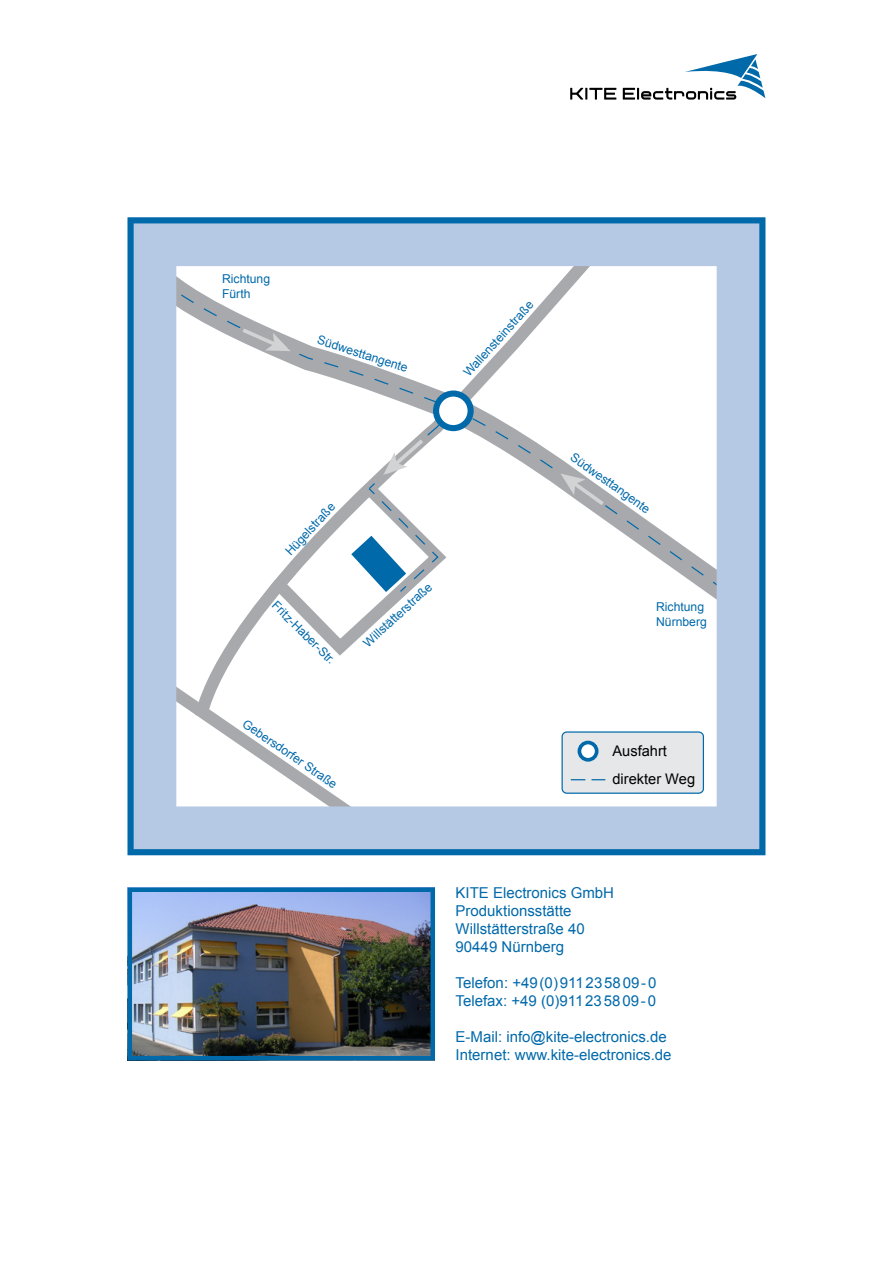
<style>
.page{position:relative;width:893px;height:1263px;background:#fff}
.page>*{position:absolute;margin:0;border:0;box-sizing:border-box;transform-origin:0 0}
.t1{font:15px/18px "Arial";color:#0069aa}
.t2{font:14.7px/27.8px "Arial";color:#000}
.t3{font:12.15px/14.7px "Arial";color:#0069aa}
</style>
<div class="page">
<svg style="left:570px;top:88px;width:46px;height:12px"></svg>
<svg style="left:623px;top:54px;width:142px;height:46px"></svg>
<svg style="left:128px;top:217px;width:637px;height:638px"></svg>
<svg style="left:238px;top:325px;width:53px;height:26px"></svg>
<svg style="left:560px;top:473px;width:48px;height:36px"></svg>
<svg style="left:262px;top:423px;width:193px;height:241px"></svg>
<div style="left:562px;top:732px;width:141px;height:61px;background:#e6e7e8;border-radius:5px"></div>
<div style="left:561px;top:731px;width:143px;height:63px;border:1px solid #0069aa;border-radius:5px"></div>
<div style="left:579px;top:742px;width:18px;height:18px;background:#fff;border-radius:50%"></div>
<div style="left:578px;top:741px;width:20px;height:21px;border:4px solid #0069aa;border-radius:50%"></div>
<svg style="left:571px;top:779px;width:34px;height:1px"></svg>
<img style="left:133px;top:892px;width:297px;height:163px">
<div style="left:128px;top:887px;width:307px;height:173px;border:4px solid #0069aa"></div>
<p class="t3" style="left:222px;top:271px;width:50px">Richtung<br>Fürth</p>
<p class="t3" style="left:320px;top:332px;width:96px;rotate:18deg">Südwesttangente</p>
<p class="t3" style="left:461px;top:370px;width:99px;rotate:-48deg">Wallensteinstraße</p>
<p class="t3" style="left:282px;top:548px;width:68px;rotate:-47deg">Hügelstraße</p>
<p class="t3" style="left:279px;top:598px;width:85px;rotate:45deg">Fritz-Haber-Str.</p>
<p class="t3" style="left:248px;top:716px;width:113px;rotate:35deg">Gebersdorfer Straße</p>
<p class="t3" style="left:361px;top:639px;width:90px;rotate:-43deg">Willstätterstraße</p>
<p class="t3" style="left:576px;top:450px;width:96px;rotate:35deg">Südwesttangente</p>
<p class="t3" style="left:656px;top:599px;width:52px">Richtung<br>Nürnberg</p>
<p class="t2" style="left:612px;top:737px;width:84px">Ausfahrt direkter Weg</p>
<p class="t1" style="left:456px;top:884px;width:160px">KITE Electronics GmbH<br>Produktionsstätte<br>Willstätterstraße 40<br>90449 Nürnberg</p>
<p class="t1" style="left:456px;top:974px;width:202px">Telefon: +49(0)911235809-0<br>Telefax: +49 (0)911235809-0</p>
<p class="t1" style="left:456px;top:1028px;width:217px">E-Mail: info@kite-electronics.de<br>Internet: www.kite-electronics.de</p>
</div>
